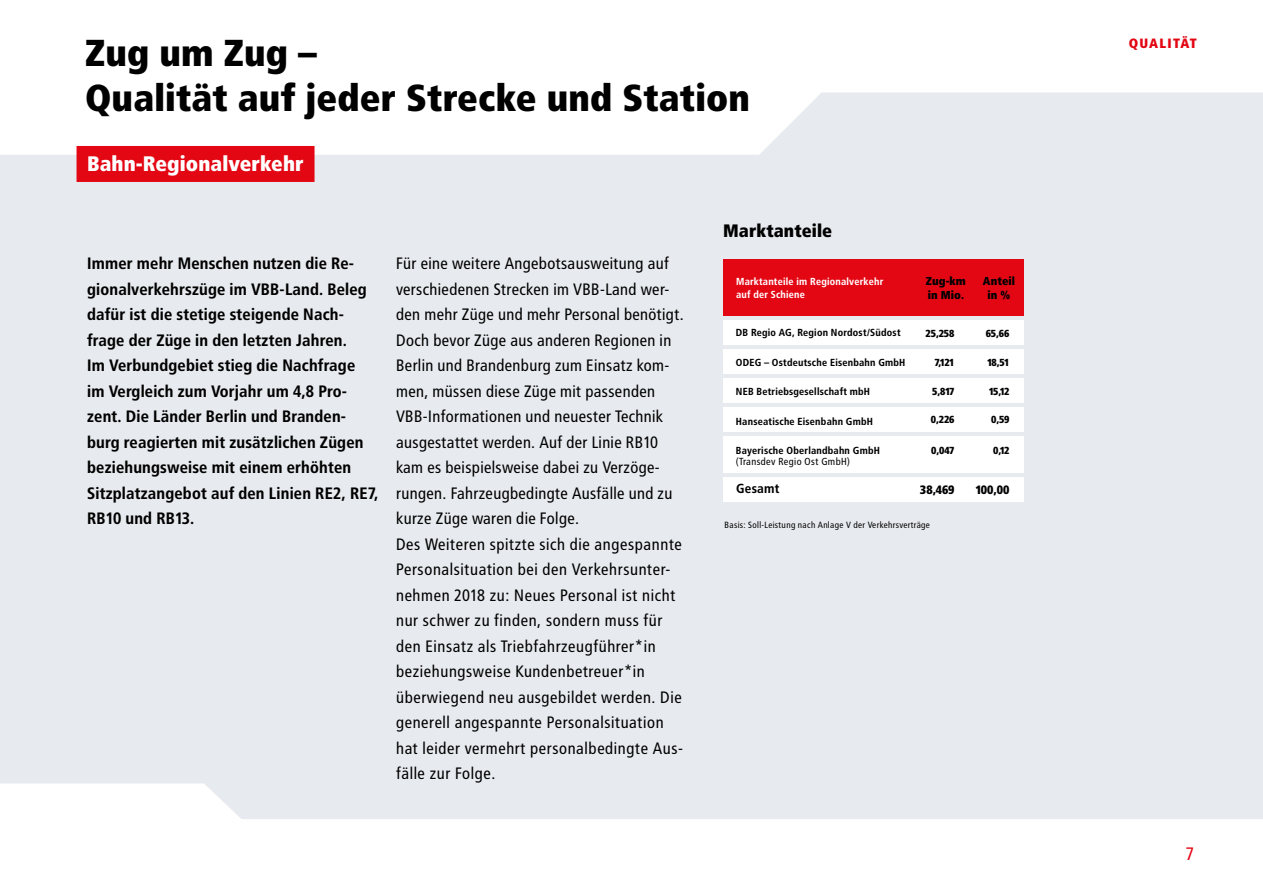
<style>
.page{position:relative;width:1263px;height:893px;background:#fff}
.page>*{position:absolute;margin:0;border:0;box-sizing:border-box;transform-origin:0 0}
.t1{font:900 37.5px/45px "Transit Pro";color:#000}
.t2{font:900 21px "Transit Pro";color:#fff}
.t3{font:900 18px "Transit Pro";color:#000}
.t4{font:18px "Transit Pro";color:#e30613}
.t5{font:16.5px/25.5px "Transit Pro";letter-spacing:-.015em;color:#000}
.t6{font:700 16.5px/25.5px "Transit Pro";letter-spacing:-.01em;color:#000}
.t7{font:900 13.5px "Transit Pro";letter-spacing:.09em;color:#e30613}
.t8{font:700 13.05px "Transit Pro";color:#000}
.t9{font:900 12.15px "Transit Pro";color:#000}
.t10{font:900 11.55px/14.1px "Transit Pro";color:#000}
.t11{font:700 10.2px "Transit Pro";color:#000}
.t12{font:900 10.2px "Transit Pro";letter-spacing:-.045em;color:#000}
.t13{font:700 10.2px/13px "Transit Pro";color:#fff}
.t14{font:10.2px "Transit Pro";color:#000}
.t15{font:9px "Transit Pro";color:#000}
</style>
<div class="page">
<div style="left:0;top:92px;width:1263px;height:727px;background:#e7eaee"></div>
<div style="left:77px;top:146px;width:237px;height:36px;background:#e30613"></div>
<div style="left:723px;top:259px;width:300px;height:57px;background:#e30613"></div>
<div style="left:723px;top:320px;width:300px;height:25px;background:#fff"></div>
<div style="left:723px;top:349px;width:300px;height:25px;background:#fff"></div>
<div style="left:723px;top:378px;width:300px;height:25px;background:#fff"></div>
<div style="left:723px;top:407px;width:300px;height:25px;background:#fff"></div>
<div style="left:723px;top:436px;width:300px;height:25px;background:#fff"></div>
<div style="left:723px;top:460px;width:300px;height:13px;background:#fff"></div>
<div style="left:723px;top:477px;width:300px;height:25px;background:#fff"></div>
<h1 class="t1" style="left:85px;top:31px;width:667px">Zug um Zug –<br>Qualität auf jeder Strecke und Station</h1>
<p class="t2" style="left:87px;top:152px;width:218px">Bahn-Regionalverkehr</p>
<p class="t6" style="left:87px;top:251px;width:293px">Immer mehr Menschen nutzen die Re&shy;gionalverkehrszüge im VBB-Land. Beleg dafür ist die stetige steigende Nach&shy;frage der Züge in den letzten Jahren.<br>Im Verbundgebiet stieg die Nachfrage<br>im Vergleich zum Vorjahr um 4,8 Pro&shy;zent. Die Länder Berlin und Branden&shy;burg reagierten mit zusätzlichen Zügen beziehungsweise mit einem erhöhten Sitzplatzangebot auf den Linien RE2, RE7, RB10 und RB13.</p>
<p class="t5" style="left:396px;top:251px;width:290px">Für eine weitere Angebotsausweitung auf verschiedenen Strecken im VBB-Land wer&shy;den mehr Züge und mehr Personal benötigt.<br>Doch bevor Züge aus anderen Regionen in Berlin und Brandenburg zum Einsatz kom&shy;men, müssen diese Züge mit passenden VBB-Informationen und neuester Technik ausgestattet werden. Auf der Linie RB10 kam es beispielsweise dabei zu Verzöge&shy;rungen. Fahrzeugbedingte Ausfälle und zu kurze Züge waren die Folge.<br>Des Weiteren spitzte sich die angespannte Personalsituation bei den Verkehrsunter&shy;nehmen 2018 zu: Neues Personal ist nicht nur schwer zu finden, sondern muss für den Einsatz als Triebfahrzeugführer*in beziehungsweise Kundenbetreuer*in überwiegend neu ausgebildet werden. Die generell angespannte Personalsituation hat leider vermehrt personalbedingte Aus&shy;fälle zur Folge.</p>
<p class="t3" style="left:723px;top:220px;width:111px">Marktanteile</p>
<p class="t13" style="left:736px;top:275px;width:149px">Marktanteile im Regionalverkehr auf der Schiene</p>
<p class="t11" style="left:736px;top:327px;width:166px">DB Regio AG, Region Nordost/Südost</p>
<p class="t11" style="left:736px;top:356px;width:171px">ODEG – Ostdeutsche Eisenbahn GmbH</p>
<p class="t11" style="left:736px;top:386px;width:136px">NEB Betriebsgesellschaft mbH</p>
<p class="t11" style="left:736px;top:415px;width:139px">Hanseatische Eisenbahn GmbH</p>
<p class="t11" style="left:736px;top:444px;width:146px">Bayerische Oberlandbahn GmbH</p>
<p class="t14" style="left:736px;top:455px;width:116px">(Transdev Regio Ost GmbH)</p>
<p class="t8" style="left:736px;top:481px;width:45px">Gesamt</p>
<p class="t10" style="left:926px;top:274px;width:42px">Zug-km in Mio.</p>
<p class="t10" style="left:983px;top:274px;width:34px;text-align:center">Anteil in %</p>
<p class="t12" style="left:926px;top:328px;width:30px">25,258</p>
<p class="t12" style="left:986px;top:328px;width:25px">65,66</p>
<p class="t12" style="left:934px;top:356px;width:22px">7,121</p>
<p class="t12" style="left:987px;top:356px;width:24px">18,51</p>
<p class="t12" style="left:932px;top:385px;width:24px">5,817</p>
<p class="t12" style="left:989px;top:385px;width:22px">15,12</p>
<p class="t12" style="left:931px;top:414px;width:25px">0,226</p>
<p class="t12" style="left:991px;top:414px;width:20px">0,59</p>
<p class="t12" style="left:931px;top:445px;width:25px">0,047</p>
<p class="t12" style="left:993px;top:445px;width:18px">0,12</p>
<p class="t9" style="left:920px;top:483px;width:36px">38,469</p>
<p class="t9" style="left:975px;top:483px;width:36px">100,00</p>
<p class="t15" style="left:724px;top:519px;width:207px">Basis: Soll-Leistung nach Anlage V der Verkehrsverträge</p>
<p class="t7" style="left:1129px;top:35px;width:70px">QUALITÄT</p>
<p class="t4" style="left:1185px;top:843px;width:11px">7</p>
</div>
